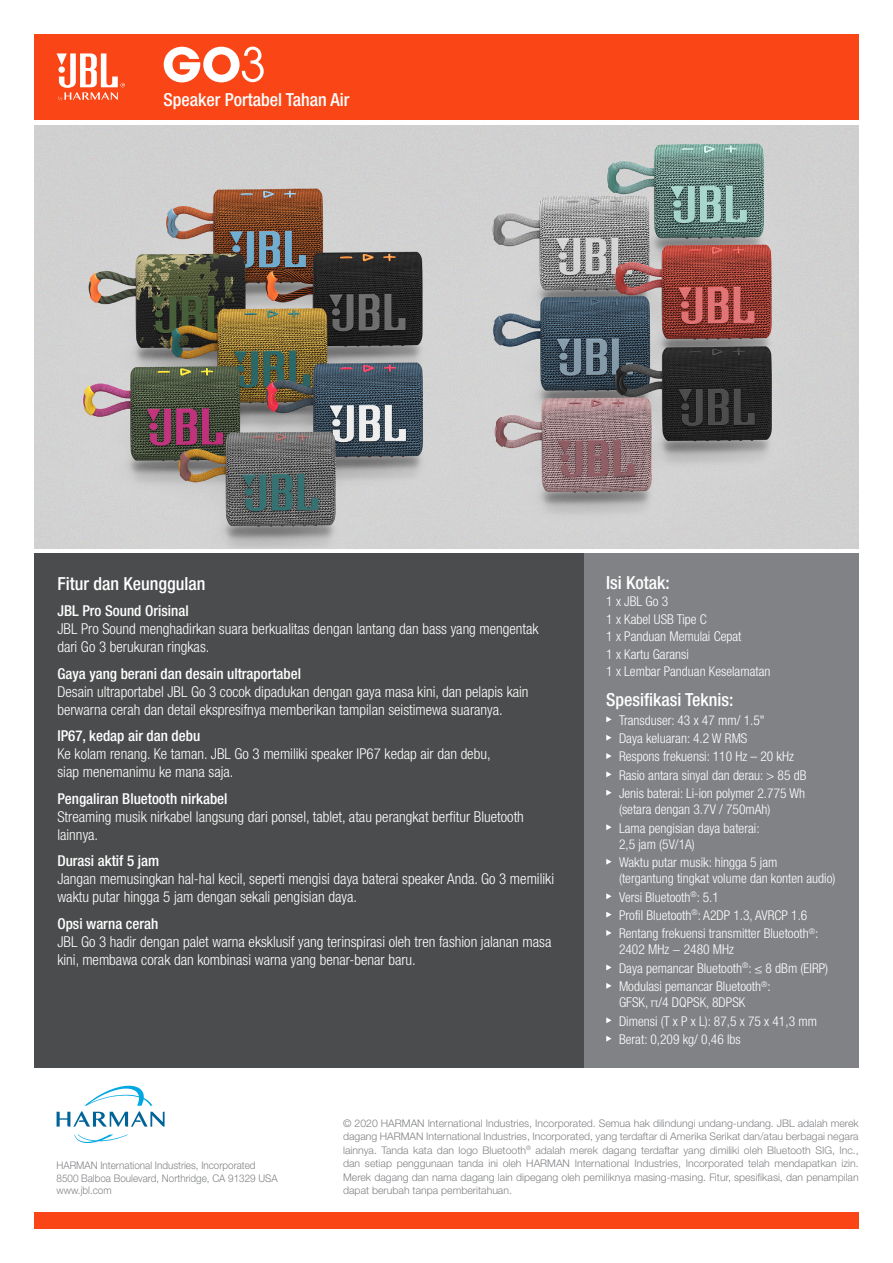
<style>
.page{position:relative;width:893px;height:1263px;background:#fff}
.page>*{position:absolute;margin:0;border:0;box-sizing:border-box;transform-origin:0 0}
.t1{font:51.45px "Avant Gard Goth EF";color:#fff}
.t2{font:500 condensed 18px "Helvetica Neue LT Pro";color:#fff}
.t3{font:300 condensed 15px/18px "Helvetica Neue LT Pro";color:#fff}
.t4{font:500 condensed 15px "Helvetica Neue LT Pro";color:#fff}
.t5{font:300 condensed 13.5px/16.2px "Helvetica Neue LT Pro";color:#fff}
.t6{font:300 10.5px/13.5px "Helvetica Neue LT Pro";color:#808285;text-align:justify}
.t7{font:300 10.5px "Helvetica Neue LT Pro";color:#808285;scale:.94 1}
</style>
<div class="page">
<img style="left:34px;top:125px;width:825px;height:424px">
<div style="left:34px;top:34px;width:825px;height:85px;background:#fa4616"></div>
<div style="left:34px;top:1213px;width:825px;height:16px;background:#fa4616"></div>
<svg style="left:57px;top:53px;width:68px;height:48px"></svg>
<svg style="left:74px;top:1134px;width:54px;height:9px"></svg>
<svg style="left:57px;top:1085px;width:108px;height:42px"></svg>
<div style="left:584px;top:553px;width:275px;height:515px;background:#808285"></div>
<svg style="left:606px;top:716px;width:6px;height:6px"></svg>
<svg style="left:606px;top:735px;width:6px;height:6px"></svg>
<svg style="left:606px;top:753px;width:6px;height:6px"></svg>
<svg style="left:606px;top:771px;width:6px;height:6px"></svg>
<svg style="left:606px;top:790px;width:6px;height:6px"></svg>
<svg style="left:606px;top:824px;width:6px;height:6px"></svg>
<svg style="left:606px;top:859px;width:6px;height:6px"></svg>
<svg style="left:606px;top:893px;width:6px;height:6px"></svg>
<svg style="left:606px;top:912px;width:6px;height:5px"></svg>
<svg style="left:606px;top:930px;width:6px;height:6px"></svg>
<svg style="left:606px;top:964px;width:6px;height:6px"></svg>
<svg style="left:606px;top:983px;width:6px;height:6px"></svg>
<svg style="left:606px;top:1017px;width:6px;height:6px"></svg>
<svg style="left:606px;top:1036px;width:6px;height:5px"></svg>
<div style="left:34px;top:553px;width:550px;height:515px;background:#4b4c4d"></div>
<svg style="left:164px;top:47px;width:76px;height:35px"></svg>
<p class="t1" style="left:240px;top:35px;width:27px">3</p>
<p class="t2" style="left:163px;top:89px;width:187px">Speaker Portabel Tahan Air</p>
<p class="t2" style="left:57px;top:573px;width:149px">Fitur dan Keunggulan</p>
<p class="t4" style="left:57px;top:602px;width:133px">JBL Pro Sound Orisinal</p>
<p class="t3" style="left:57px;top:620px;width:483px">JBL Pro Sound menghadirkan suara berkualitas dengan lantang dan bass yang mengentak dari Go 3 berukuran ringkas.</p>
<p class="t4" style="left:57px;top:664px;width:245px">Gaya yang berani dan desain ultraportabel</p>
<p class="t3" style="left:57px;top:682px;width:473px">Desain ultraportabel JBL Go 3 cocok dipadukan dengan gaya masa kini, dan pelapis kain berwarna cerah dan detail ekspresifnya memberikan tampilan seistimewa suaranya.</p>
<p class="t4" style="left:57px;top:727px;width:144px">IP67, kedap air dan debu</p>
<p class="t3" style="left:57px;top:745px;width:435px">Ke kolam renang. Ke taman. JBL Go 3 memiliki speaker IP67 kedap air dan debu, siap menemanimu ke mana saja.</p>
<p class="t4" style="left:57px;top:789px;width:172px">Pengaliran Bluetooth nirkabel</p>
<p class="t3" style="left:57px;top:807px;width:468px">Streaming musik nirkabel langsung dari ponsel, tablet, atau perangkat berfitur Bluetooth lainnya.</p>
<p class="t4" style="left:57px;top:852px;width:103px">Durasi aktif 5 jam</p>
<p class="t3" style="left:57px;top:870px;width:498px">Jangan memusingkan hal-hal kecil, seperti mengisi daya baterai speaker Anda. Go 3 memiliki waktu putar hingga 5 jam dengan sekali pengisian daya.</p>
<p class="t4" style="left:57px;top:914px;width:102px">Opsi warna cerah</p>
<p class="t3" style="left:57px;top:932px;width:495px">JBL Go 3 hadir dengan palet warna eksklusif yang terinspirasi oleh tren fashion jalanan masa kini, membawa corak dan kombinasi warna yang benar-benar baru.</p>
<p class="t2" style="left:606px;top:572px;width:65px">Isi Kotak:</p>
<p class="t5" style="left:606px;top:593px;width:63px">1 x JBL Go 3</p>
<p class="t5" style="left:606px;top:611px;width:102px">1 x Kabel USB Tipe C</p>
<p class="t5" style="left:606px;top:628px;width:137px">1 x Panduan Memulai Cepat</p>
<p class="t5" style="left:606px;top:646px;width:84px">1 x Kartu Garansi</p>
<p class="t5" style="left:606px;top:663px;width:166px">1 x Lembar Panduan Keselamatan</p>
<p class="t2" style="left:606px;top:689px;width:129px">Spesifikasi Teknis:</p>
<p class="t5" style="left:619px;top:712px;width:147px">Transduser: 43 x 47 mm/ 1.5"</p>
<p class="t5" style="left:619px;top:730px;width:130px">Daya keluaran: 4.2 W RMS</p>
<p class="t5" style="left:619px;top:748px;width:176px">Respons frekuensi: 110 Hz – 20 kHz</p>
<p class="t5" style="left:619px;top:767px;width:189px">Rasio antara sinyal dan derau: &gt; 85 dB</p>
<p class="t5" style="left:619px;top:785px;width:188px">Jenis baterai: Li-ion polymer 2.775 Wh (setara dengan 3.7V / 750mAh)</p>
<p class="t5" style="left:619px;top:819px;width:142px">Lama pengisian daya baterai:<br>2,5 jam (5V/1A)</p>
<p class="t5" style="left:619px;top:854px;width:218px">Waktu putar musik: hingga 5 jam (tergantung tingkat volume dan konten audio)</p>
<p class="t5" style="left:619px;top:888px;width:101px">Versi Bluetooth<sup>®</sup>: 5.1</p>
<p class="t5" style="left:619px;top:907px;width:190px">Profil Bluetooth<sup>®</sup>: A2DP 1.3, AVRCP 1.6</p>
<p class="t5" style="left:619px;top:925px;width:201px">Rentang frekuensi transmitter Bluetooth<sup>®</sup>:<br>2402 MHz − 2480 MHz</p>
<p class="t5" style="left:619px;top:960px;width:211px">Daya pemancar Bluetooth<sup>®</sup>: ≤ 8 dBm (EIRP)</p>
<p class="t5" style="left:619px;top:978px;width:153px">Modulasi pemancar Bluetooth<sup>®</sup>:<br>GFSK, π/4 DQPSK, 8DPSK</p>
<p class="t5" style="left:619px;top:1013px;width:199px">Dimensi (T x P x L): 87,5 x 75 x 41,3 mm</p>
<p class="t5" style="left:619px;top:1031px;width:123px">Berat: 0,209 kg/ 0,46 lbs</p>
<p class="t7" style="left:57px;top:1159px;width:213px">HARMAN International Industries, Incorporated</p>
<p class="t7" style="left:57px;top:1171px;width:237px">8500 Balboa Boulevard, Northridge, CA 91329 USA</p>
<p class="t7" style="left:57px;top:1184px;width:60px">www.jbl.com</p>
<p class="t6" style="left:343px;top:1116px;width:517px">© 2020 HARMAN International Industries, Incorporated. Semua hak dilindungi undang-undang. JBL adalah merek dagang HARMAN International Industries, Incorporated, yang terdaftar di Amerika Serikat dan/atau berbagai negara lainnya. Tanda kata dan logo Bluetooth<sup>®</sup> adalah merek dagang terdaftar yang dimiliki oleh Bluetooth SIG, Inc., dan setiap penggunaan tanda ini oleh HARMAN International Industries, Incorporated telah mendapatkan izin.<br>Merek dagang dan nama dagang lain dipegang oleh pemiliknya masing-masing. Fitur, spesifikasi, dan penampilan dapat berubah tanpa pemberitahuan.</p>
</div>
